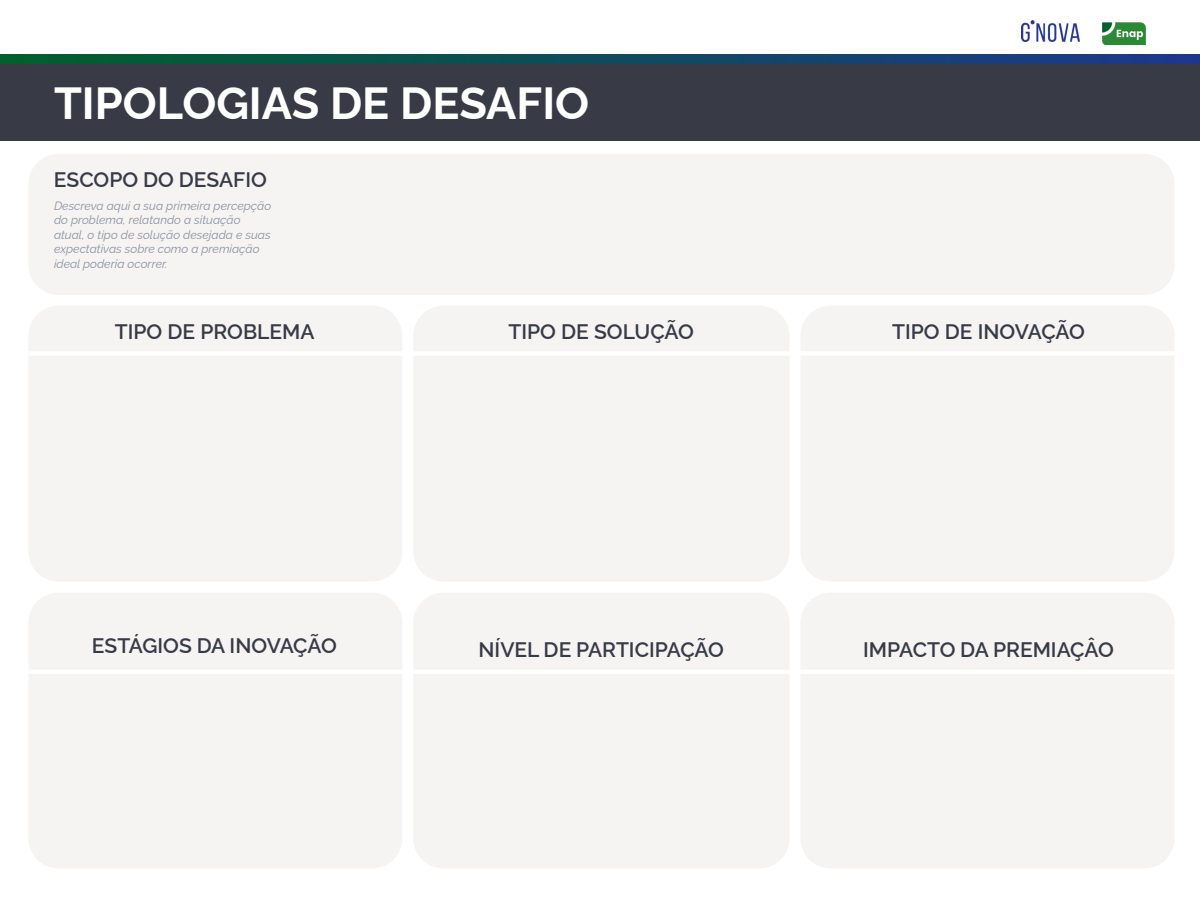
<style>
.page{position:relative;width:1200px;height:900px;background:#fff}
.page>*{position:absolute;margin:0;border:0;box-sizing:border-box;transform-origin:0 0}
.t1{font:700 45px "Raleway";color:#fff}
.t2{font:600 21px "Raleway";color:#383a45}
.t3{font:italic 12px/14.4px "Raleway";color:#8d929f}
</style>
<div class="page">
<div style="left:28px;top:306px;width:374px;height:275px;background:#f5f4f3;border-radius:30px"></div>
<div style="left:28px;top:154px;width:1146px;height:141px;background:#f5f4f3;border-radius:30px"></div>
<div style="left:28px;top:593px;width:374px;height:275px;background:#f5f4f3;border-radius:30px"></div>
<div style="left:413px;top:306px;width:377px;height:275px;background:#f5f4f3;border-radius:30px"></div>
<div style="left:413px;top:593px;width:377px;height:275px;background:#f5f4f3;border-radius:30px"></div>
<div style="left:800px;top:306px;width:374px;height:275px;background:#f5f4f3;border-radius:30px"></div>
<div style="left:800px;top:593px;width:374px;height:275px;background:#f5f4f3;border-radius:30px"></div>
<div style="left:28px;top:351px;width:1146px;height:5px;background:#fff"></div>
<hr style="left:28px;top:670px;width:1146px;height:4px;background:#fff">
<svg style="left:0;top:54px;width:1200px;height:10px;background:#0e4b5b"></svg>
<img style="left:1102px;top:22px;width:44px;height:23px">
<img style="left:1022px;top:21px;width:57px;height:21px">
<div style="left:0;top:64px;width:1200px;height:77px;background:#383a45"></div>
<h1 class="t1" style="left:54px;top:68px;width:537px">TIPOLOGIAS DE DESAFIO</h1>
<h2 class="t2" style="left:54px;top:163px;width:214px">ESCOPO DO DESAFIO</h2>
<p class="t3" style="left:54px;top:197px;width:219px">Descreva aqui a sua primeira percepção do problema, relatando a situação atual, o tipo de solução desejada e suas expectativas sobre como a premiação ideal poderia ocorrer.</p>
<h2 class="t2" style="left:115px;top:315px;width:201px">TIPO DE PROBLEMA</h2>
<h2 class="t2" style="left:92px;top:629px;width:246px">ESTÁGIOS DA INOVAÇÃO</h2>
<h2 class="t2" style="left:509px;top:315px;width:187px">TIPO DE SOLUÇÃO</h2>
<h2 class="t2" style="left:479px;top:633px;width:247px">NÍVEL DE PARTICIPAÇÃO</h2>
<h2 class="t2" style="left:892px;top:315px;width:194px">TIPO DE INOVAÇÃO</h2>
<h2 class="t2" style="left:863px;top:633px;width:252px">IMPACTO DA PREMIAÇÂO</h2>
</div>
